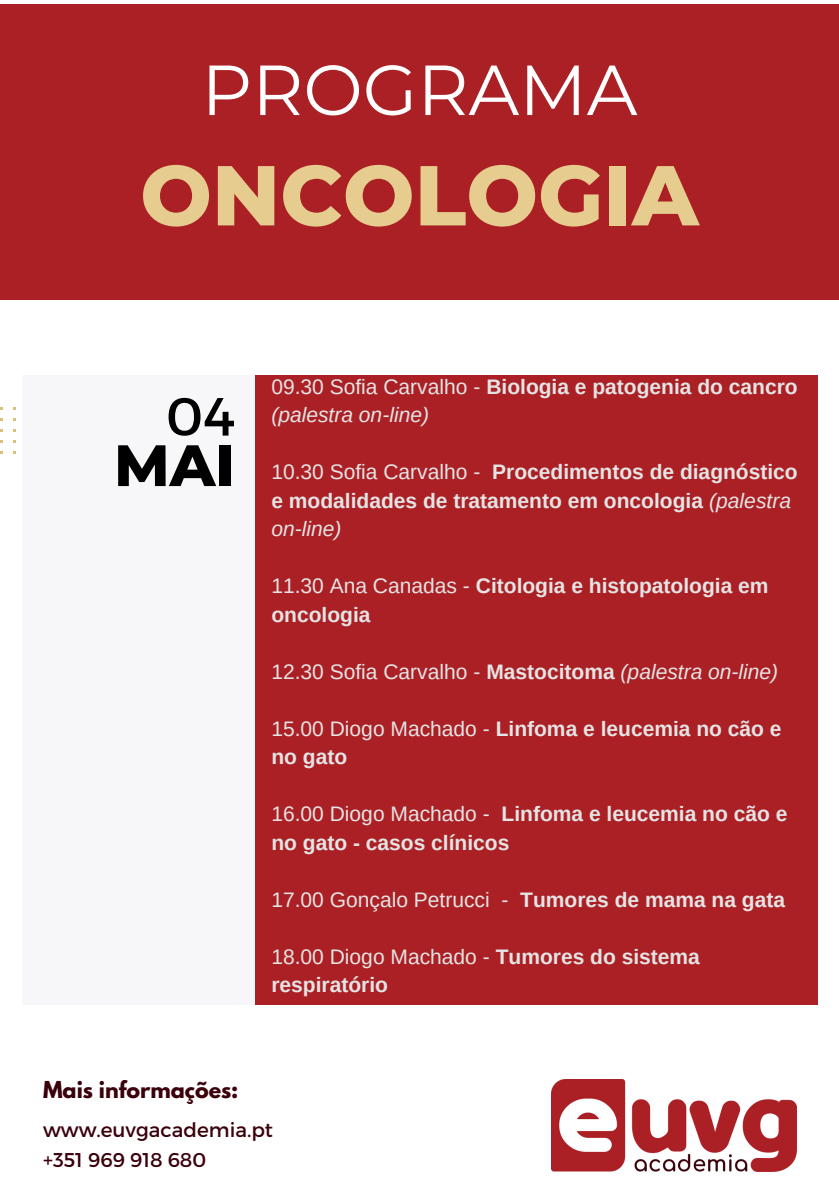
<style>
.page{position:relative;width:839px;height:1191px;background:#fff}
.page>*{position:absolute;margin:0;border:0;box-sizing:border-box;transform-origin:0 0}
.t1{font:800 84.8px "Montserrat";color:#e6cc8e}
.t2{font:70.8px "Montserrat";color:#fff}
.t3{font:800 58.2px "Montserrat";color:#000}
.t4{font:53.6px "Montserrat";color:#000}
.t5{font:700 21px/28.4px "Arimo";color:#e4e4e4}
.t6{font:21px "Arimo";color:#e4e4e4}
.t7{font:700 20.6px "League Spartan";color:#3b000a}
.t8{font:20px/30.8px "Montserrat";color:#3b000a}
.s1{font-weight:400}
.s2{font-weight:400;font-style:italic}
.s3{font-weight:700}
.s4{font-style:italic}
</style>
<div class="page">
<div style="left:0;top:5px;width:838px;height:295px;background:#ab2025"></div>
<div style="left:22px;top:375px;width:233px;height:629px;background:#f7f7f9"></div>
<div style="left:255px;top:375px;width:562px;height:630px;background:#ab2025"></div>
<img style="left:551px;top:1080px;width:245px;height:92px">
<h2 class="t2" style="left:201px;top:47px;width:437px">PROGRAMA</h2>
<h1 class="t1" style="left:140px;top:143px;width:560px">ONCOLOGIA</h1>
<h3 class="t4" style="left:166px;top:382px;width:71px">04</h3>
<h3 class="t3" style="left:114px;top:430px;width:123px">MAI</h3>
<p class="t7" style="left:43px;top:1079px;width:197px">Mais informações:</p>
<p class="t5" style="left:271px;top:372px;width:527px"><span class="s1">09.30 Sofia Carvalho -</span> Biologia e patogenia do cancro <span class="s2">(palestra on-line)</span></p>
<p class="t5" style="left:271px;top:458px;width:528px"><span class="s1">10.30 Sofia Carvalho -</span> Procedimentos de diagnóstico e modalidades de tratamento em oncologia <span class="s2">(palestra on-line)</span></p>
<p class="t5" style="left:271px;top:572px;width:498px"><span class="s1">11.30 Ana Canadas -</span> Citologia e histopatologia em oncologia</p>
<p class="t6" style="left:271px;top:660px;width:508px">12.30 Sofia Carvalho - <span class="s3">Mastocitoma</span> <span class="s4">(palestra on-line)</span></p>
<p class="t5" style="left:271px;top:714px;width:511px"><span class="s1">15.00 Diogo Machado -</span> Linfoma e leucemia no cão e no gato</p>
<p class="t5" style="left:271px;top:800px;width:517px"><span class="s1">16.00 Diogo Machado -</span> Linfoma e leucemia no cão e no gato - casos clínicos</p>
<p class="t6" style="left:271px;top:888px;width:515px">17.00 Gonçalo Petrucci - <span class="s3">Tumores de mama na gata</span></p>
<p class="t5" style="left:271px;top:942px;width:430px"><span class="s1">18.00 Diogo Machado -</span> Tumores do sistema respiratório</p>
<p class="t8" style="left:43px;top:1113px;width:231px">www.euvgacademia.pt +351 969 918 680</p>
</div>
